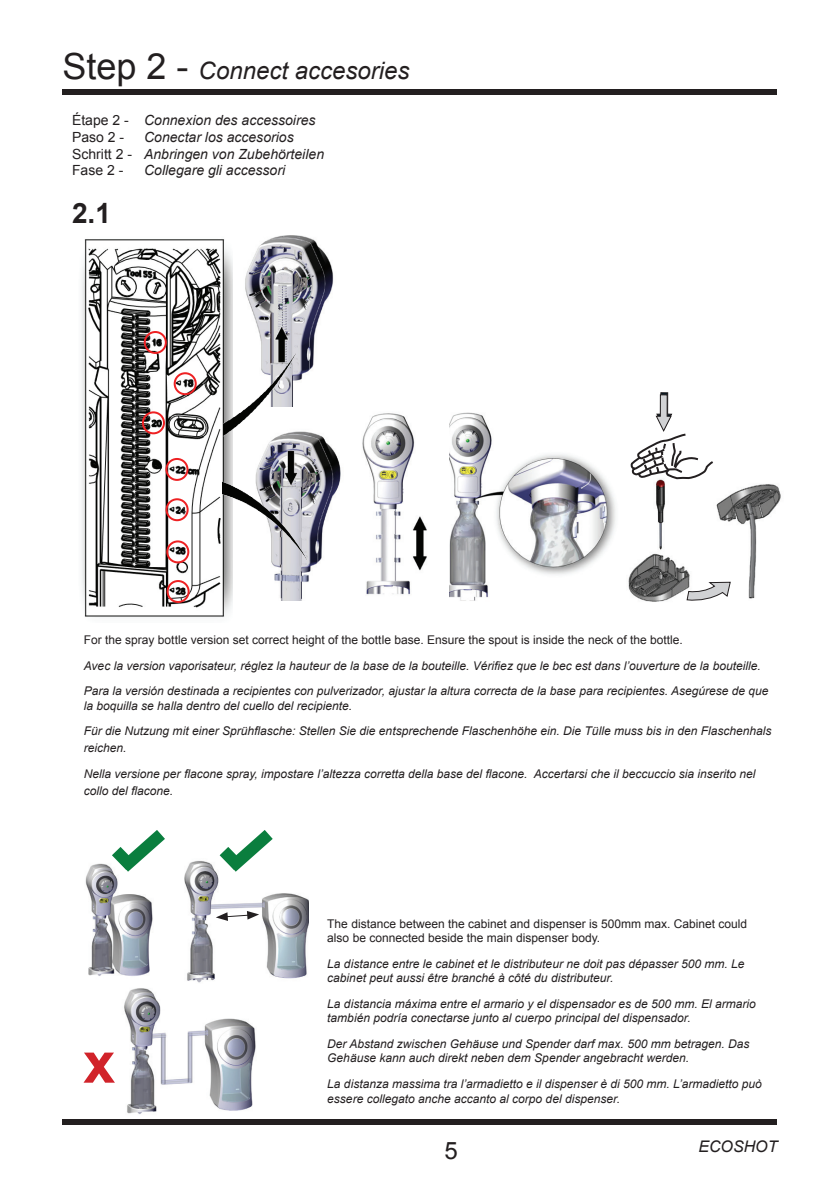
<style>
.page{position:relative;width:840px;height:1191px;background:#fff}
.page>*{position:absolute;margin:0;border:0;box-sizing:border-box;transform-origin:0 0}
.t1{font:700 58px "Arial";color:#d1232a}
.t2{font:700 28px "Arial";color:#231f20}
.t3{font:italic 24px "Arial";color:#231f20}
.t4{font:24px "Arial";color:#231f20}
.t5{font:italic 16px "Arial";color:#231f20}
.t6{font:italic 14px/16.8px "Arial";color:#231f20}
.t7{font:italic 12px/14.4px "Arial";color:#231f20}
.t8{font:12px/14.4px "Arial";color:#231f20}
.s1{font-style:normal;font-size:36px}
.s2{font-style:normal}
</style>
<div class="page">
<div style="left:62px;top:89px;width:714px;height:6px;background:#231f20"></div>
<div style="left:62px;top:1119px;width:714px;height:6px;background:#231f20"></div>
<img style="left:184px;top:861px;width:124px;height:122px">
<img style="left:362px;top:413px;width:65px;height:182px">
<img style="left:85px;top:863px;width:68px;height:113px">
<svg style="left:99px;top:830px;width:66px;height:54px"></svg>
<svg style="left:207px;top:830px;width:78px;height:54px"></svg>
<img style="left:124px;top:988px;width:132px;height:126px">
<svg style="left:216px;top:911px;width:43px;height:10px"></svg>
<img style="left:449px;top:412px;width:167px;height:189px">
<img style="left:628px;top:480px;width:62px;height:122px">
<img style="left:716px;top:484px;width:65px;height:115px">
<svg style="left:686px;top:582px;width:44px;height:19px"></svg>
<svg style="left:630px;top:392px;width:83px;height:88px"></svg>
<img style="left:256px;top:444px;width:85px;height:54px">
<img style="left:245px;top:236px;width:89px;height:115px">
<img style="left:81px;top:239px;width:151px;height:378px">
<div style="left:144px;top:331px;width:23px;height:23px;border:2px solid #ee2123;border-radius:50%"></div>
<div style="left:173px;top:372px;width:24px;height:23px;border:2px solid #ee2123;border-radius:50%"></div>
<div style="left:142px;top:411px;width:23px;height:23px;border:2px solid #ee2123;border-radius:50%"></div>
<div style="left:165px;top:498px;width:23px;height:23px;border:2px solid #ee2123;border-radius:50%"></div>
<div style="left:165px;top:458px;width:23px;height:23px;border:2px solid #ee2123;border-radius:50%"></div>
<div style="left:166px;top:540px;width:23px;height:23px;border:2px solid #ee2123;border-radius:50%"></div>
<div style="left:166px;top:580px;width:23px;height:23px;border:2px solid #ee2123;border-radius:50%"></div>
<img style="left:223px;top:351px;width:105px;height:117px">
<img style="left:223px;top:472px;width:109px;height:131px">
<h3 class="t3" style="left:62px;top:55px;width:348px"><span class="s1">Step 2 -</span> Connect accesories</h3>
<p class="t6" style="left:72px;top:112px;width:245px"><span class="s2">Étape 2 -</span> Connexion des accessoires<br><span class="s2">Paso 2 -</span></p>
<p class="t6" style="left:72px;top:129px;width:253px;text-indent:72px">Conectar los accesorios<br><span class="s2">Schritt 2 -</span> Anbringen von Zubehörteilen<br><span class="s2">Fase 2 -</span></p>
<p class="t6" style="left:144px;top:162px;width:142px">Collegare gli accessori</p>
<h2 class="t2" style="left:72px;top:193px;width:40px">2.1</h2>
<p class="t8" style="left:84px;top:632px;width:600px">For the spray bottle version set correct height of the bottle base. Ensure the spout is inside the neck of the bottle.</p>
<p class="t7" style="left:84px;top:652px;width:685px;line-height:25.8px">Avec la version vaporisateur, réglez la hauteur de la base de la bouteille. Vérifiez que le bec est dans l’ouverture de la bouteille.<br>Para la versión destinada a recipientes con pulverizador, ajustar la altura correcta de la base para recipientes. Asegúrese de que</p>
<p class="t7" style="left:84px;top:692px;width:688px;line-height:25.8px">la boquilla se halla dentro del cuello del recipiente.<br>Für die Nutzung mit einer Sprühflasche: Stellen Sie die entsprechende Flaschenhöhe ein. Die Tülle muss bis in den Flaschenhals</p>
<p class="t7" style="left:84px;top:735px;width:672px;line-height:25.8px">reichen.<br>Nella versione per flacone spray, impostare l’altezza corretta della base del flacone. Accertarsi che il beccuccio sia inserito nel</p>
<p class="t7" style="left:84px;top:783px;width:91px">collo del flacone.</p>
<h1 class="t1" style="left:83px;top:1021px;width:34px">x</h1>
<p class="t8" style="left:327px;top:916px;width:421px">The distance between the cabinet and dispenser is 500mm max. Cabinet could also be connected beside the main dispenser body.</p>
<p class="t7" style="left:327px;top:956px;width:418px">La distance entre le cabinet et le distributeur ne doit pas dépasser 500 mm. Le cabinet peut aussi être branché à côté du distributeur.</p>
<p class="t7" style="left:327px;top:996px;width:430px">La distancia máxima entre el armario y el dispensador es de 500 mm. El armario también podría conectarse junto al cuerpo principal del dispensador.</p>
<p class="t7" style="left:327px;top:1036px;width:423px">Der Abstand zwischen Gehäuse und Spender darf max. 500 mm betragen. Das<br>Gehäuse kann auch direkt neben dem Spender angebracht werden.</p>
<p class="t7" style="left:327px;top:1076px;width:436px">La distanza massima tra l’armadietto e il dispenser è di 500 mm. L’armadietto può essere collegato anche accanto al corpo del dispenser.</p>
<h3 class="t4" style="left:444px;top:1133px;width:15px">5</h3>
<h3 class="t5" style="left:698px;top:1135px;width:81px">ECOSHOT</h3>
</div>
